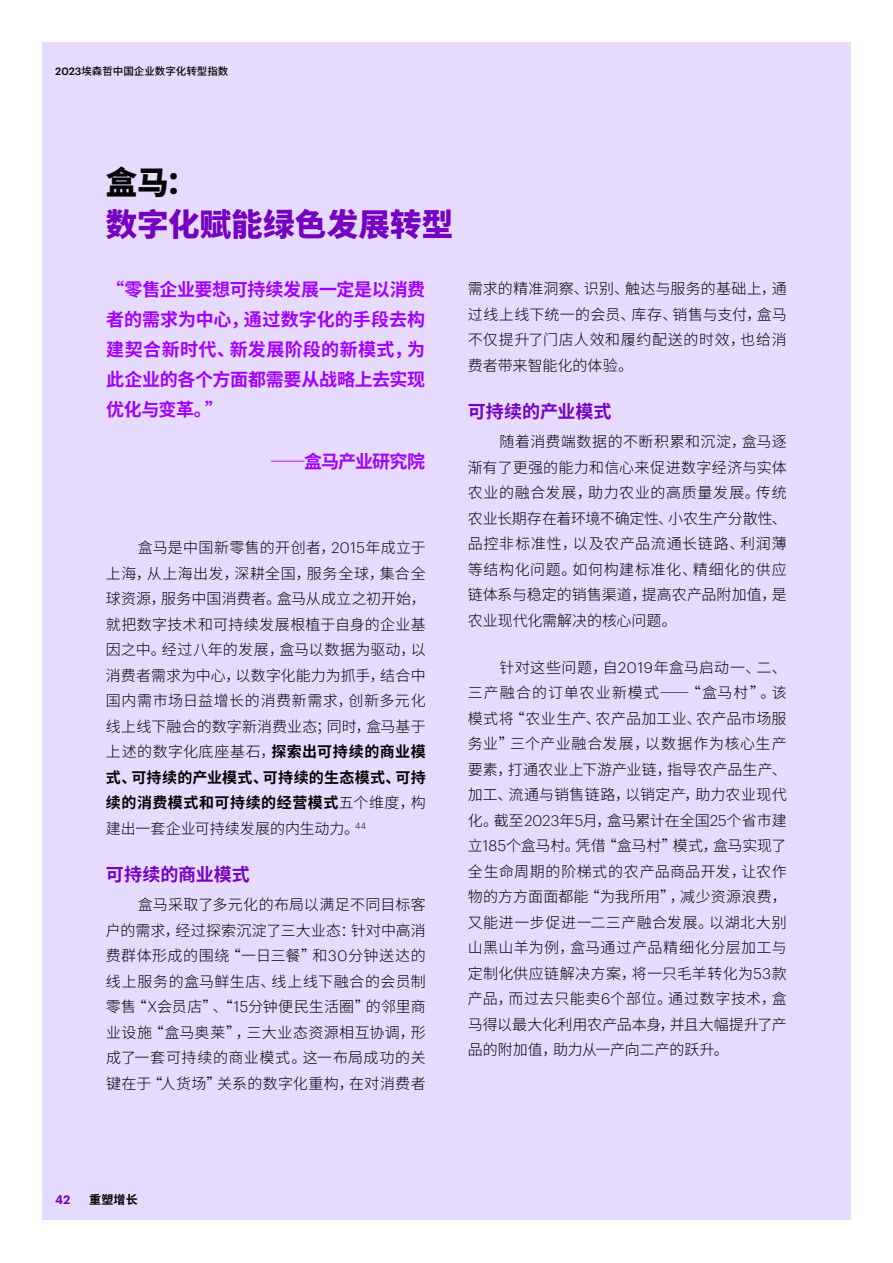
<style>
.page{position:relative;width:893px;height:1263px;background:#fff}
.page>*{position:absolute;margin:0;border:0;box-sizing:border-box;transform-origin:0 0}
.t1{font:800 31.5px "Source Han Sans CN";letter-spacing:.005em;color:#7500c0}
.t2{font:800 31.5px "Source Han Sans CN";color:#000}
.t3{font:700 18px/30px "Source Han Sans CN";letter-spacing:-.01em;color:#a100ff;text-align:justify}
.t4{font:700 18px "Source Han Sans CN";color:#7500c0}
.t5{font:700 18px "Source Han Sans CN";letter-spacing:-.05em;color:#a100ff}
.t6{font:300 15px/25.5px "Source Han Sans CN";letter-spacing:.01em;color:#000;text-align:justify}
.t7{font:700 12px "Source Han Sans CN";color:#000}
.t8{font:600 12px "Graphik";color:#7500c0}
.t9{font:500 10.5px "Source Han Sans CN";color:#000}
.s1{font-family:"Graphik"}
.s2{font-weight:700}
</style>
<div class="page">
<div style="left:42px;top:43px;width:809px;height:1177px;background:#e6dbff"></div>
<p class="t9" style="left:55px;top:65px;width:175px"><span class="s1">2023</span>埃森哲中国企业数字化转型指数</p>
<h1 class="t2" style="left:106px;top:165px;width:93px">盒马：</h1>
<h1 class="t1" style="left:106px;top:207px;width:349px">数字化赋能绿色发展转型</h1>
<p class="t3" style="left:106px;top:275px;width:320px">“零售企业要想可持续发展一定是以消费者的需求为中心，通过数字化的手段去构建契合新时代、新发展阶段的新模式，为此企业的各个方面都需要从战略上去实现优化与变革。”</p>
<p class="t5" style="left:270px;top:451px;width:157px">――盒马产业研究院</p>
<p class="t6" style="left:106px;top:535px;width:321px;text-indent:32px">盒马是中国新零售的开创者，<span class="s1">2015</span>年成立于上海，从上海出发，深耕全国，服务全球，集合全球资源，服务中国消费者。盒马从成立之初开始，就把数字技术和可持续发展根植于自身的企业基因之中。经过八年的发展，盒马以数据为驱动，以消费者需求为中心，以数字化能力为抓手，结合中国内需市场日益增长的消费新需求，创新多元化线上线下融合的数字新消费业态；同时，盒马基于上述的数字化底座基石，<span class="s2">探索出可持续的商业模式、可持续的产业模式、可持续的生态模式、可持续的消费模式和可持续的经营模式</span>五个维度，构建出一套企业可持续发展的内生动力。<sup>44</sup></p>
<p class="t4" style="left:106px;top:864px;width:145px">可持续的商业模式</p>
<p class="t6" style="left:106px;top:892px;width:321px;text-indent:32px">盒马采取了多元化的布局以满足不同目标客户的需求，经过探索沉淀了三大业态：针对中高消费群体形成的围绕“一日三餐”和<span class="s1">30</span>分钟送达的线上服务的盒马鲜生店、线上线下融合的会员制零售“<span class="s1">X</span>会员店”、“<span class="s1">15</span>分钟便民生活圈”的邻里商业设施“盒马奥莱”，三大业态资源相互协调，形成了一套可持续的商业模式。这一布局成功的关键在于“人货场”关系的数字化重构，在对消费者</p>
<p class="t6" style="left:468px;top:276px;width:320px">需求的精准洞察、识别、触达与服务的基础上，通过线上线下统一的会员、库存、销售与支付，盒马不仅提升了门店人效和履约配送的时效，也给消费者带来智能化的体验。</p>
<p class="t4" style="left:468px;top:401px;width:145px">可持续的产业模式</p>
<p class="t6" style="left:468px;top:429px;width:320px;text-indent:32px">随着消费端数据的不断积累和沉淀，盒马逐渐有了更强的能力和信心来促进数字经济与实体农业的融合发展，助力农业的高质量发展。传统农业长期存在着环境不确定性、小农生产分散性、品控非标准性，以及农产品流通长链路、利润薄等结构化问题。如何构建标准化、精细化的供应链体系与稳定的销售渠道，提高农产品附加值，是农业现代化需解决的核心问题。</p>
<p class="t6" style="left:468px;top:655px;width:320px;text-indent:32px">针对这些问题，自<span class="s1">2019</span>年盒马启动一、二、三产融合的订单农业新模式――“盒马村”。该模式将“农业生产、农产品加工业、农产品市场服务业”三个产业融合发展，以数据作为核心生产要素，打通农业上下游产业链，指导农产品生产、加工、流通与销售链路，以销定产，助力农业现代化。截至<span class="s1">2023</span>年<span class="s1">5</span>月，盒马累计在全国<span class="s1">25</span>个省市建立<span class="s1">185</span>个盒马村。凭借“盒马村”模式，盒马实现了全生命周期的阶梯式的农产品商品开发，让农作物的方方面面都能“为我所用”，减少资源浪费，又能进一步促进一二三产融合发展。以湖北大别山黑山羊为例，盒马通过产品精细化分层加工与定制化供应链解决方案，将一只毛羊转化为<span class="s1">53</span>款产品，而过去只能卖<span class="s1">6</span>个部位。通过数字技术，盒马得以最大化利用农产品本身，并且大幅提升了产品的附加值，助力从一产向二产的跃升。</p>
<p class="t8" style="left:55px;top:1190px;width:17px">42</p>
<p class="t7" style="left:89px;top:1193px;width:50px">重塑增长</p>
</div>
